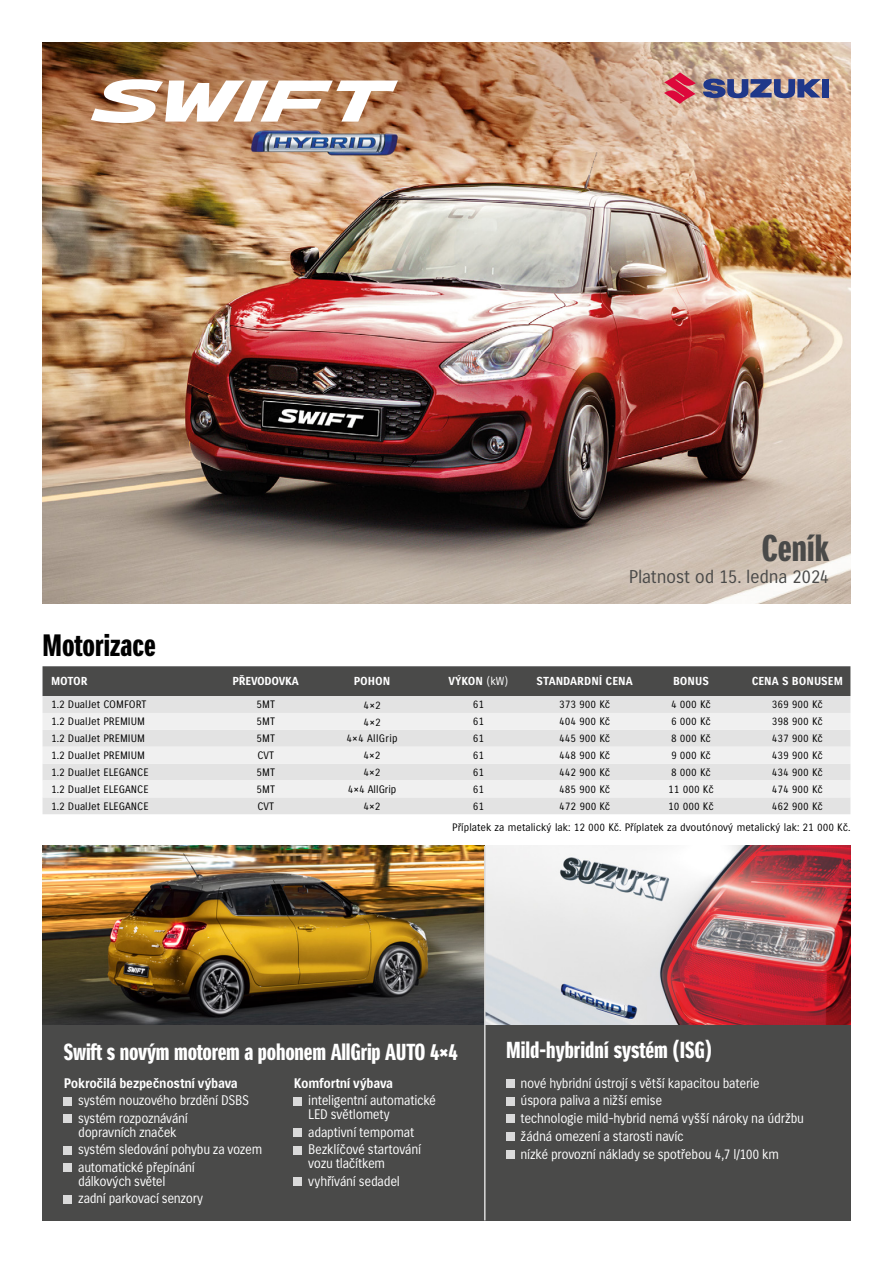
<style>
.page{position:relative;width:893px;height:1263px;background:#fff}
.page>*{position:absolute;margin:0;border:0;box-sizing:border-box;transform-origin:0 0}
.t1{font:36px "Suzuki CE Headline";color:#4a4a49}
.t2{font:30px "Suzuki CE Headline";color:#000}
.t3{font:22.5px "Suzuki CE Headline";letter-spacing:-.01em;color:#fff}
.t4{font:18px "Suzuki CE";letter-spacing:-.02em;color:#4a4a49}
.t5{font:13.5px/17.7px "Suzuki CE";letter-spacing:-.025em;color:#fff;scale:.95 1}
.t6{font:700 13.5px "Suzuki CE";letter-spacing:-.02em;color:#fff;scale:.95 1}
.t7{font:700 11.25px "Suzuki CE";color:#fff}
.t8{font:700 11.25px "Suzuki CE";letter-spacing:-.02em;color:#fff}
.t9{font:10.5px/20.9px "Suzuki CE";color:#000}
.t10{font:10.5px "Suzuki PRO Regular";letter-spacing:.015em;color:#000}
.s1{font-weight:400}
.s2{font-family:"Suzuki PRO Headline"}
</style>
<div class="page">
<img style="left:43px;top:43px;width:807px;height:561px">
<div style="left:43px;top:1024px;width:807px;height:196px;background:#4a4a49"></div>
<svg style="left:91px;top:78px;width:307px;height:45px"></svg>
<img style="left:43px;top:846px;width:807px;height:178px">
<div style="left:506px;top:1079px;width:8px;height:8px;background:#dadada"></div>
<div style="left:506px;top:1097px;width:8px;height:8px;background:#dadada"></div>
<div style="left:506px;top:1115px;width:8px;height:8px;background:#dadada"></div>
<div style="left:506px;top:1132px;width:8px;height:9px;background:#dadada"></div>
<div style="left:506px;top:1150px;width:8px;height:8px;background:#dadada"></div>
<div style="left:64px;top:1097px;width:8px;height:8px;background:#dadada"></div>
<div style="left:64px;top:1115px;width:8px;height:8px;background:#dadada"></div>
<div style="left:64px;top:1146px;width:8px;height:8px;background:#dadada"></div>
<div style="left:64px;top:1164px;width:8px;height:8px;background:#dadada"></div>
<div style="left:64px;top:1195px;width:8px;height:8px;background:#dadada"></div>
<div style="left:294px;top:1097px;width:8px;height:8px;background:#dadada"></div>
<div style="left:294px;top:1128px;width:8px;height:8px;background:#dadada"></div>
<div style="left:294px;top:1146px;width:8px;height:8px;background:#dadada"></div>
<div style="left:294px;top:1177px;width:8px;height:8px;background:#dadada"></div>
<svg style="left:664px;top:72px;width:32px;height:32px"></svg>
<div style="left:822px;top:79px;width:7px;height:19px;background:#20388a"></div>
<svg style="left:703px;top:79px;width:118px;height:19px;background:#646893"></svg>
<hr style="left:484px;top:846px;width:2px;height:374px;background:#dadada">
<div style="left:43px;top:666px;width:807px;height:30px;background:#4a4a49"></div>
<div style="left:43px;top:696px;width:807px;height:118px;background:#e3e3e3"></div>
<svg style="left:43px;top:713px;width:807px;height:84px;fill:#f0f0f0"></svg>
<h1 class="t1" style="left:761px;top:528px;width:69px">Ceník</h1>
<h3 class="t4" style="left:629px;top:566px;width:202px">Platnost od 15. ledna 2024</h3>
<h2 class="t2" style="left:43px;top:628px;width:115px">Motorizace</h2>
<p class="t7" style="left:51px;top:675px;width:38px">MOTOR</p>
<p class="t8" style="left:233px;top:675px;width:68px">PŘEVODOVKA</p>
<p class="t7" style="left:354px;top:675px;width:38px">POHON</p>
<p class="t7" style="left:449px;top:675px;width:61px">VÝKON <span class="s1">(kW)</span></p>
<p class="t7" style="left:537px;top:675px;width:98px">STANDARDNÍ CENA</p>
<p class="t7" style="left:673px;top:675px;width:37px">BONUS</p>
<p class="t7" style="left:752px;top:675px;width:93px">CENA S BONUSEM</p>
<p class="t9" style="left:51px;top:694px;width:97px">1.2 DualJet COMFORT</p>
<p class="t9" style="left:256px;top:694px;width:20px">5MT</p>
<p class="t10" style="left:363px;top:699px;width:19px">4×2</p>
<p class="t9" style="left:473px;top:694px;width:13px">61</p>
<p class="t9" style="left:559px;top:694px;width:53px">373 900 Kč</p>
<p class="t9" style="left:671px;top:694px;width:41px">4 000 Kč</p>
<p class="t9" style="left:772px;top:694px;width:53px">369 900 Kč</p>
<p class="t9" style="left:51px;top:711px;width:95px">1.2 DualJet PREMIUM</p>
<p class="t9" style="left:256px;top:711px;width:20px">5MT</p>
<p class="t10" style="left:363px;top:715px;width:19px">4×2</p>
<p class="t9" style="left:473px;top:711px;width:13px">61</p>
<p class="t9" style="left:559px;top:711px;width:53px">404 900 Kč</p>
<p class="t9" style="left:671px;top:711px;width:41px">6 000 Kč</p>
<p class="t9" style="left:772px;top:711px;width:53px">398 900 Kč</p>
<p class="t9" style="left:51px;top:728px;width:95px">1.2 DualJet PREMIUM</p>
<p class="t9" style="left:256px;top:728px;width:20px">5MT</p>
<p class="t10" style="left:346px;top:732px;width:53px">4×4 AllGrip</p>
<p class="t9" style="left:473px;top:728px;width:13px">61</p>
<p class="t9" style="left:559px;top:728px;width:53px">445 900 Kč</p>
<p class="t9" style="left:671px;top:728px;width:41px">8 000 Kč</p>
<p class="t9" style="left:772px;top:728px;width:53px">437 900 Kč</p>
<p class="t9" style="left:51px;top:745px;width:95px">1.2 DualJet PREMIUM</p>
<p class="t9" style="left:257px;top:745px;width:18px">CVT</p>
<p class="t10" style="left:364px;top:749px;width:19px">4×2</p>
<p class="t9" style="left:473px;top:745px;width:13px">61</p>
<p class="t9" style="left:559px;top:745px;width:53px">448 900 Kč</p>
<p class="t9" style="left:671px;top:745px;width:41px">9 000 Kč</p>
<p class="t9" style="left:772px;top:745px;width:53px">439 900 Kč</p>
<p class="t9" style="left:51px;top:762px;width:99px">1.2 DualJet ELEGANCE</p>
<p class="t9" style="left:257px;top:762px;width:20px">5MT</p>
<p class="t10" style="left:364px;top:766px;width:19px">4×2</p>
<p class="t9" style="left:473px;top:762px;width:13px">61</p>
<p class="t9" style="left:559px;top:762px;width:53px">442 900 Kč</p>
<p class="t9" style="left:671px;top:762px;width:41px">8 000 Kč</p>
<p class="t9" style="left:772px;top:762px;width:53px">434 900 Kč</p>
<p class="t9" style="left:51px;top:779px;width:99px">1.2 DualJet ELEGANCE</p>
<p class="t9" style="left:257px;top:779px;width:20px">5MT</p>
<p class="t10" style="left:348px;top:783px;width:50px">4×4 AllGrip</p>
<p class="t9" style="left:473px;top:779px;width:13px">61</p>
<p class="t9" style="left:559px;top:779px;width:53px">485 900 Kč</p>
<p class="t9" style="left:668px;top:779px;width:47px">11 000 Kč</p>
<p class="t9" style="left:772px;top:779px;width:53px">474 900 Kč</p>
<p class="t9" style="left:51px;top:796px;width:99px">1.2 DualJet ELEGANCE</p>
<p class="t9" style="left:257px;top:796px;width:18px">CVT</p>
<p class="t10" style="left:364px;top:800px;width:19px">4×2</p>
<p class="t9" style="left:473px;top:796px;width:13px">61</p>
<p class="t9" style="left:559px;top:796px;width:53px">472 900 Kč</p>
<p class="t9" style="left:668px;top:796px;width:47px">10 000 Kč</p>
<p class="t9" style="left:452px;top:796px;width:400px;text-indent:320px">462 900 Kč<br>Příplatek za metalický lak: 12 000 Kč. Příplatek za dvoutónový metalický lak: 21 000 Kč.</p>
<h3 class="t3" style="left:64px;top:1039px;width:396px">Swift s novým motorem a pohonem AllGrip AUTO 4<span class="s2">×</span>4</h3>
<h3 class="t3" style="left:506px;top:1037px;width:207px">Mild-hybridní systém (ISG)</h3>
<p class="t5" style="left:520px;top:1074px;width:300px">nové hybridní ústrojí s větší kapacitou baterie<br>úspora paliva a nižší emise<br>technologie mild-hybrid nemá vyšší nároky na údržbu žádná omezení a starosti navíc<br>nízké provozní náklady se spotřebou 4,7 l/100 km</p>
<p class="t6" style="left:294px;top:1075px;width:106px">Komfortní výbava</p>
<p class="t5" style="left:308px;top:1094px;width:136px;line-height:13.5px">inteligentní automatické<br>LED světlomety</p>
<p class="t5" style="left:308px;top:1123px;width:120px">adaptivní tempomat<br>Bezklíčové startování</p>
<p class="t5" style="left:308px;top:1154px;width:98px">vozu tlačítkem vyhřívání sedadel</p>
<p class="t6" style="left:64px;top:1075px;width:185px">Pokročilá bezpečnostní výbava</p>
<p class="t5" style="left:78px;top:1092px;width:182px">systém nouzového brzdění DSBS systém rozpoznávání</p>
<p class="t5" style="left:78px;top:1123px;width:195px">dopravních značek<br>systém sledování pohybu za vozem automatické přepínání</p>
<p class="t5" style="left:78px;top:1172px;width:133px">dálkových světel<br>zadní parkovací senzory</p>
</div>
